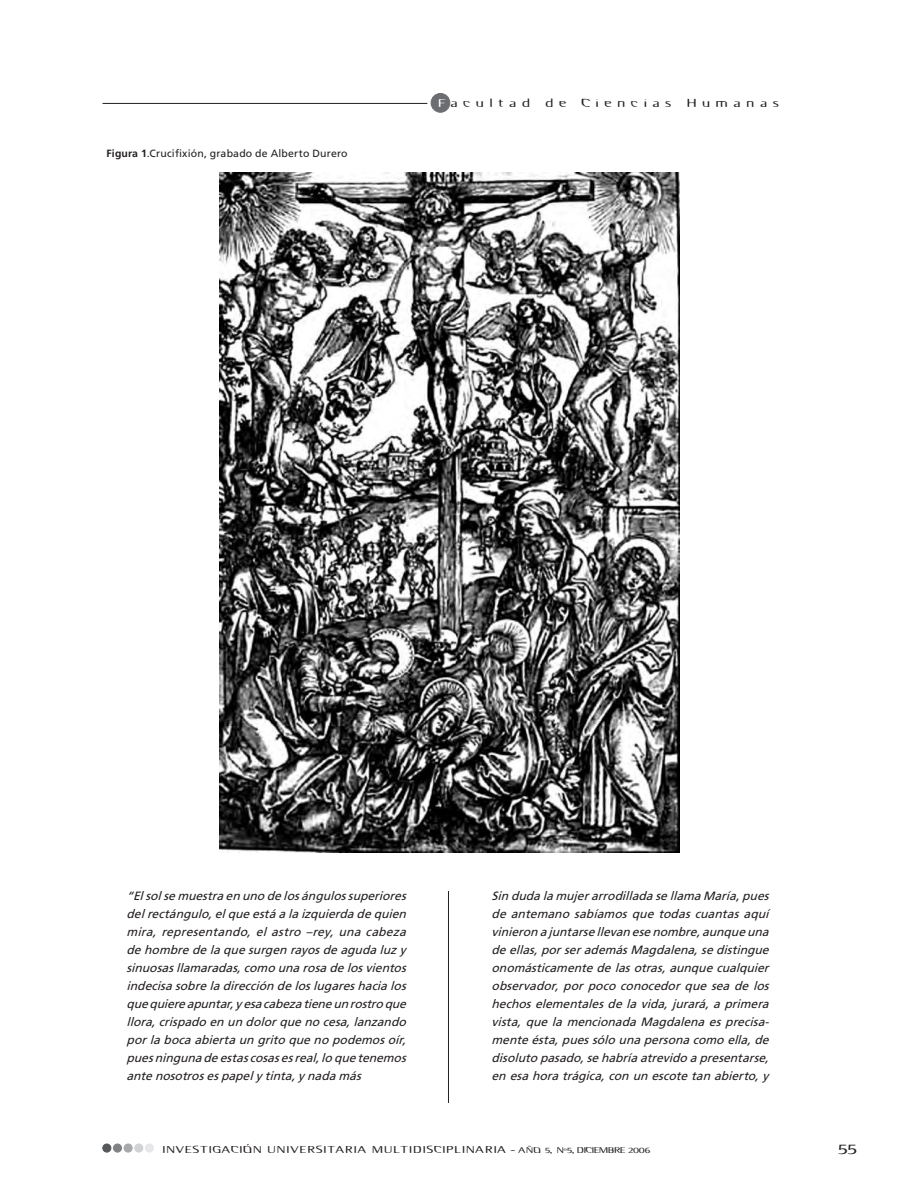
<style>
.page{position:relative;width:918px;height:1188px;background:#fff}
.page>*{position:absolute;margin:0;border:0;box-sizing:border-box;transform-origin:0 0}
.t1{font:13.5px "Odyssey Extended";color:#231f20}
.t2{font:italic 12px/18px "Frutiger";letter-spacing:-.005em;color:#231f20}
.t3{font:10.5px "Frutiger";letter-spacing:.02em;color:#231f20}
.t4{font:10.5px "Odyssey Extended";letter-spacing:.565em;color:#231f20}
.t5{font:9px "Odyssey Extended";letter-spacing:.15em;color:#231f20}
.t6{font:7.5px "Odyssey Extended";color:#231f20}
.s1{font-weight:700}
.s2{color:#fff}
.s3{font-size:9px}
</style>
<div class="page">
<div style="left:103px;top:1144px;width:8px;height:8px;background:#57585a;border-radius:50%"></div>
<div style="left:103px;top:1144px;width:8px;height:8px;border:1px solid #57585a;border-radius:50%"></div>
<div style="left:113px;top:1144px;width:9px;height:8px;background:#808285;border-radius:50%"></div>
<div style="left:113px;top:1144px;width:9px;height:8px;border:1px solid #808285;border-radius:50%"></div>
<div style="left:124px;top:1144px;width:8px;height:8px;background:#a8a9ad;border-radius:50%"></div>
<div style="left:124px;top:1144px;width:8px;height:8px;border:1px solid #a8a9ad;border-radius:50%"></div>
<div style="left:135px;top:1144px;width:8px;height:8px;background:#d1d2d4;border-radius:50%"></div>
<div style="left:135px;top:1144px;width:8px;height:8px;border:1px solid #d1d2d4;border-radius:50%"></div>
<div style="left:145px;top:1144px;width:8px;height:8px;background:#e6e7e9;border-radius:50%"></div>
<div style="left:145px;top:1144px;width:9px;height:8px;border:1px solid #e6e7e9;border-radius:50%"></div>
<img style="left:220px;top:172px;width:460px;height:681px">
<div style="left:431px;top:93px;width:19px;height:19px;background:#6c6d70;border-radius:50%"></div>
<div style="left:431px;top:93px;width:19px;height:19px;border:1px solid #6c6d70;border-radius:50%"></div>
<hr style="left:103px;top:103px;width:324px;height:1px;background:#231f20">
<hr style="left:448px;top:891px;width:1px;height:212px;background:#231f20">
<p class="t3" style="left:107px;top:147px;width:243px"><span class="s1">Figura 1</span>.Crucifixión, grabado de Alberto Durero</p>
<p class="t4" style="left:437px;top:96px;width:94px"><span class="s2">F</span>ACULTAD</p>
<p class="t4" style="left:545px;top:96px;width:22px">D E</p>
<p class="t4" style="left:581px;top:96px;width:91px">CIENCIAS</p>
<p class="t4" style="left:687px;top:96px;width:94px">HUMANAS</p>
<p class="t2" style="left:127px;top:887px;width:284px">“Elsolsemuestraen uno delosángulossuperiores delrectángulo,elqueestáalaizquierdadequien mira, representando, el astro –rey, una cabeza dehombredelaquesurgen rayosdeagudaluzy sinuosasllamaradas,como unarosadelosvientos indecisasobreladirección deloslugareshacialos quequiereapuntar,y esacabezatieneunrostroque llora,crispado en un dolorqueno cesa,lanzando porlabocaabiertaun grito queno podemosoír, puesningunadeestascosasesreal,loquetenemos antenosotrosespapely tinta,y nadamás</p>
<p class="t2" style="left:492px;top:887px;width:282px;text-align:justify">Sin dudalamujerarrodilladasellamaMaría,pues de antemano sabíamos que todas cuantas aquí vinieron ajuntarsellevan esenombre,aunqueuna deellas,porserademásMagdalena,sedistingue onomásticamentedelasotras,aunquecualquier observador, por poco conocedor que sea de los hechos elementales de la vida, jurará, a primera vista, que la mencionada Magdalena es precisa&shy;menteésta,puessólo unapersonacomo ella,de disoluto pasado,sehabríaatrevido apresentarse, en esahoratrágica,con un escotetan abierto,y</p>
<p class="t5" style="left:162px;top:1144px;width:253px">INVESTI GACIÓN UNI VERSITARI A MU LTIDI</p>
<p class="t6" style="left:426px;top:1145px;width:157px"><span class="s3">SCI PLI NARI A -</span> AÑO 5, Nº5, DICIEM</p>
<p class="t6" style="left:608px;top:1145px;width:44px">BRE 2006</p>
<p class="t1" style="left:837px;top:1140px;width:20px">55</p>
</div>
